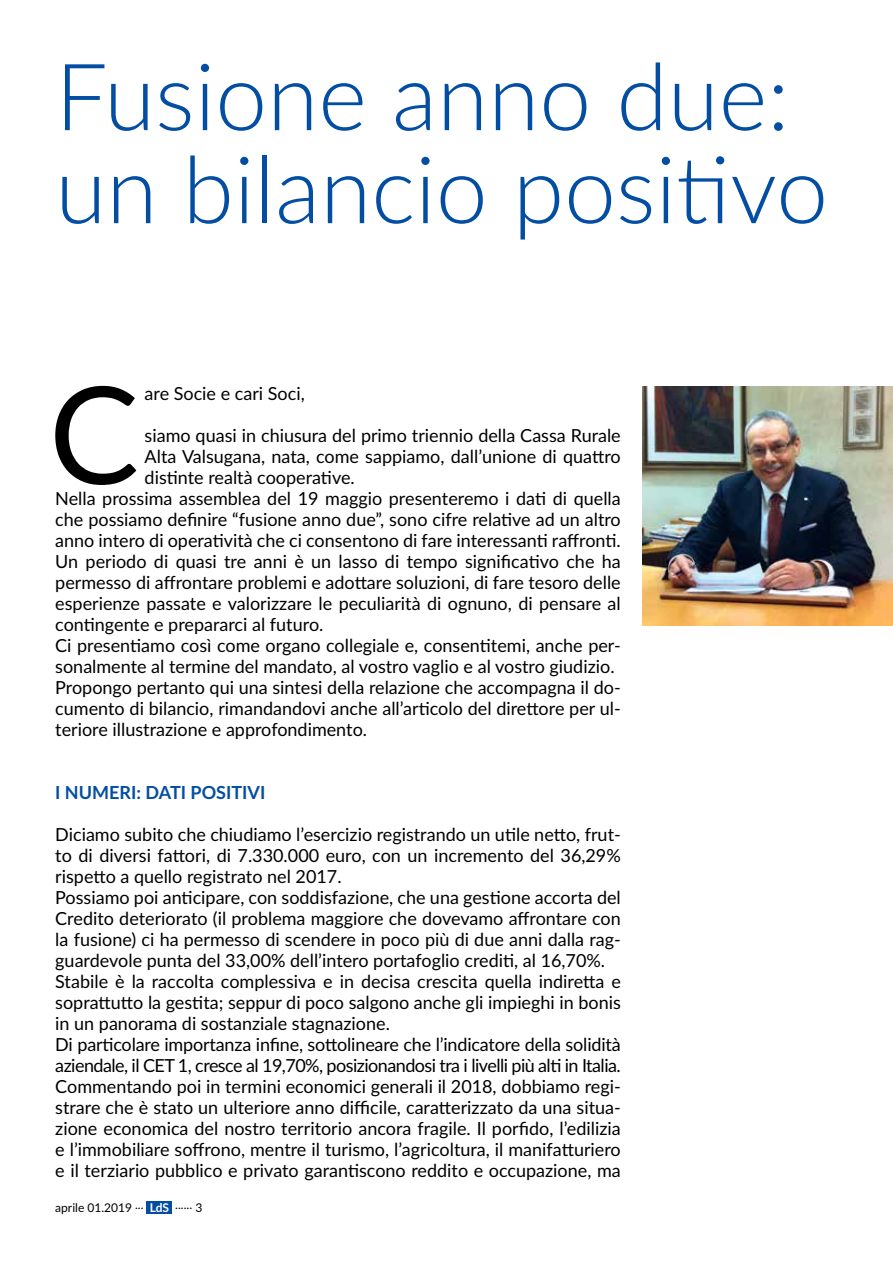
<style>
.page{position:relative;width:893px;height:1263px;background:#fff}
.page>*{position:absolute;margin:0;border:0;box-sizing:border-box;transform-origin:0 0}
.t1{font:135.3px "Lato";color:#000}
.t2{font:300 93px/93px "Lato";color:#034ea2}
.t3{font:18px/21px "Lato";color:#000}
.t4{font:700 18px "Lato";color:#034ea2}
.t5{font:12px "Lato";color:#000}
.s1{font-weight:700;color:#fff}
</style>
<div class="page">
<div style="left:147px;top:1201px;width:25px;height:12px;background:#034ea2"></div>
<img style="left:642px;top:386px;width:251px;height:240px">
<h2 class="t2" style="left:55px;top:47px;width:774px">Fusione anno due: un bilancio positivo</h2>
<h1 class="t1" style="left:49px;top:338px;width:92px">C</h1>
<p class="t3" style="left:145px;top:382px;width:162px">are Socie e cari Soci,</p>
<p class="t3" style="left:145px;top:424px;width:478px">siamo quasi in chiusura del primo triennio della Cassa Rurale</p>
<p class="t3" style="left:145px;top:445px;width:478px">Alta Valsugana, nata, come sappiamo, dall’unione di quattro</p>
<p class="t3" style="left:145px;top:466px;width:212px">distinte realtà cooperative.</p>
<p class="t3" style="left:55px;top:487px;width:567px">Nella prossima assemblea del 19 maggio presenteremo i dati di quella</p>
<p class="t3" style="left:55px;top:508px;width:567px">che possiamo definire “fusione anno due”, sono cifre relative ad un altro</p>
<p class="t3" style="left:55px;top:529px;width:567px">anno intero di operatività che ci consentono di fare interessanti raffronti.</p>
<p class="t3" style="left:55px;top:550px;width:567px">Un periodo di quasi tre anni è un lasso di tempo significativo che ha</p>
<p class="t3" style="left:55px;top:571px;width:567px">permesso di affrontare problemi e adottare soluzioni, di fare tesoro delle</p>
<p class="t3" style="left:55px;top:592px;width:567px">esperienze passate e valorizzare le peculiarità di ognuno, di pensare al</p>
<p class="t3" style="left:55px;top:613px;width:270px">contingente e prepararci al futuro.</p>
<p class="t3" style="left:55px;top:634px;width:567px">Ci presentiamo così come organo collegiale e, consentitemi, anche per-</p>
<p class="t3" style="left:55px;top:655px;width:561px">sonalmente al termine del mandato, al vostro vaglio e al vostro giudizio.</p>
<p class="t3" style="left:55px;top:676px;width:567px">Propongo pertanto qui una sintesi della relazione che accompagna il do-</p>
<p class="t3" style="left:55px;top:697px;width:567px">cumento di bilancio, rimandandovi anche all’articolo del direttore per ul-</p>
<p class="t3" style="left:55px;top:718px;width:313px">teriore illustrazione e approfondimento.</p>
<p class="t4" style="left:55px;top:779px;width:101px">I NUMERI: DATI</p>
<p class="t4" style="left:191px;top:779px;width:35px">POSITIVI</p>
<p class="t3" style="left:55px;top:823px;width:567px">Diciamo subito che chiudiamo l’esercizio registrando un utile netto, frut&shy;to di diversi fattori, di 7.330.000 euro, con un incremento del 36,29% rispetto a quello registrato nel 2017.<br>Possiamo poi anticipare, con soddisfazione, che una gestione accorta del Credito deteriorato (il problema maggiore che dovevamo affrontare con la fusione) ci ha permesso di scendere in poco più di due anni dalla rag&shy;guardevole punta del 33,00% dell’intero portafoglio crediti, al 16,70%.<br>Stabile è la raccolta complessiva e in decisa crescita quella indiretta e soprattutto la gestita; seppur di poco salgono anche gli impieghi in bonis in un panorama di sostanziale stagnazione.<br>Di particolare importanza infine, sottolineare che l’indicatore della solidità aziendale, il CET 1, cresce al 19,70%, posizionandosi tra i livelli più alti in Italia.<br>Commentando poi in termini economici generali il 2018, dobbiamo regi&shy;strare che è stato un ulteriore anno difficile, caratterizzato da una situa&shy;zione economica del nostro territorio ancora fragile. Il porfido, l’edilizia e l’immobiliare soffrono, mentre il turismo, l’agricoltura, il manifatturiero e il terziario pubblico e privato garantiscono reddito e occupazione, ma</p>
<p class="t5" style="left:55px;top:1199px;width:149px">aprile 01.2019 ... <span class="s1">LDS</span> ...... 3</p>
</div>
